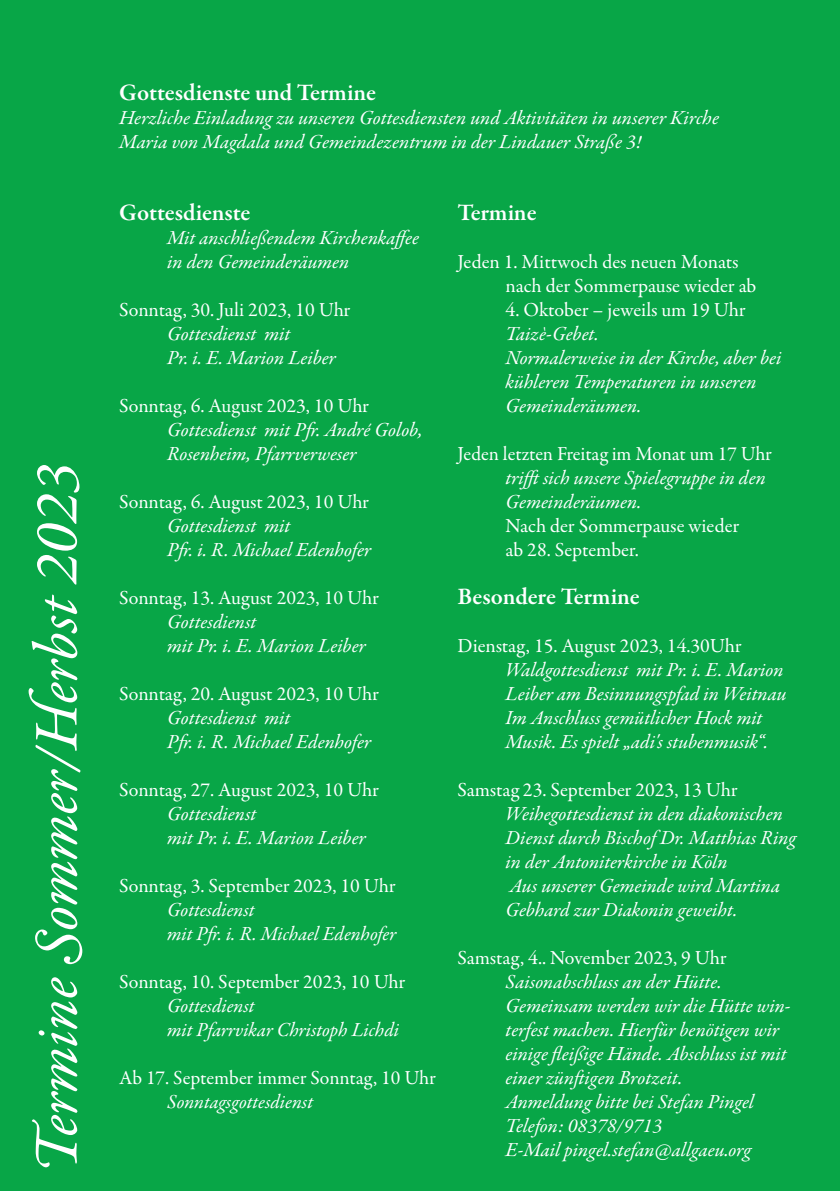
<style>
.page{position:relative;width:840px;height:1191px;background:#fff}
.page>*{position:absolute;margin:0;border:0;box-sizing:border-box;transform-origin:0 0}
.t1{font:italic 62.2px "Garamond Premr Pro";letter-spacing:-.005em;color:#fff}
.t2{font:600 24px "Garamond Premr Pro";letter-spacing:-.005em;color:#fff}
.t3{font:italic 20px/24px "Garamond Premr Pro";color:#fff}
.t4{font:20px/24px "Garamond Premr Pro";letter-spacing:-.005em;color:#fff}
</style>
<div class="page">
<div style="left:0;top:0;width:839px;height:1191px;background:#08a647"></div>
<h1 class="t1" style="left:17px;top:1174px;width:712px;rotate:-90deg">Termine Sommer/Herbst 2023</h1>
<p class="t2" style="left:119px;top:77px;width:258px">Gottesdienste und Termine</p>
<p class="t3" style="left:119px;top:106px;width:601px">Herzliche Einladung zu unseren Gottesdiensten und Aktivitäten in unserer Kirche<br>Maria von Magdala und Gemeindezentrum in der Lindauer Straße 3!</p>
<p class="t2" style="left:119px;top:197px;width:133px">Gottesdienste</p>
<p class="t3" style="left:167px;top:226px;width:253px">Mit anschließendem Kirchenkaffee in den Gemeinderäumen</p>
<p class="t4" style="left:119px;top:298px;width:232px">Sonntag, 30. Juli 2023, 10 Uhr</p>
<p class="t3" style="left:167px;top:322px;width:170px">Gottesdienst mit<br>Pr. i. E. Marion L eiber</p>
<p class="t4" style="left:119px;top:394px;width:251px">Sonntag, 6. August 2023, 10 Uhr</p>
<p class="t3" style="left:167px;top:418px;width:257px">Gottesdienst mit Pfr. André Golob,<br>Rosenheim, Pfarrverweser</p>
<p class="t4" style="left:119px;top:490px;width:251px">Sonntag, 6. August 2023, 10 Uhr</p>
<p class="t3" style="left:167px;top:514px;width:205px">Gottesdienst mit<br>Pfr. i. R. Michael Edenhofer</p>
<p class="t4" style="left:119px;top:586px;width:261px">Sonntag, 13. August 2023, 10 Uhr</p>
<p class="t3" style="left:167px;top:610px;width:200px">Gottesdienst<br>mit Pr. i. E. Marion L eiber</p>
<p class="t4" style="left:119px;top:682px;width:261px">Sonntag, 20. August 2023, 10 Uhr</p>
<p class="t3" style="left:167px;top:706px;width:205px">Gottesdienst mit<br>Pfr. i. R. Michael Edenhofer</p>
<p class="t4" style="left:119px;top:778px;width:261px">Sonntag, 27. August 2023, 10 Uhr</p>
<p class="t3" style="left:167px;top:802px;width:200px">Gottesdienst<br>mit Pr. i. E. Marion L eiber</p>
<p class="t4" style="left:119px;top:874px;width:278px">Sonntag, 3. September 2023, 10 Uhr</p>
<p class="t3" style="left:167px;top:898px;width:231px">Gottesdienst<br>mit Pfr. i. R. Michael Edenhofer</p>
<p class="t4" style="left:119px;top:970px;width:287px">Sonntag, 10. September 2023, 10 Uhr</p>
<p class="t3" style="left:167px;top:994px;width:233px">Gottesdienst<br>mit Pfarrvikar Christoph Lichdi</p>
<p class="t4" style="left:119px;top:1066px;width:318px">Ab 17. September immer Sonntag, 10 Uhr</p>
<p class="t3" style="left:167px;top:1090px;width:147px">Sonntagsgottesdienst</p>
<p class="t2" style="left:457px;top:197px;width:81px">Termine</p>
<p class="t4" style="left:505px;top:250px;width:252px;text-indent:-48px">Jeden 1. Mittwoch des neuen Monats nach der Sommerpause wieder ab</p>
<p class="t4" style="left:505px;top:298px;width:241px">4. Oktober – jeweils um 19 Uhr</p>
<p class="t3" style="left:505px;top:322px;width:277px">Taizè-Gebet.<br>Normalerweise in der Kirche, aber bei kühleren Temperaturen in unseren<br>Gemeinderäumen.</p>
<p class="t4" style="left:457px;top:442px;width:316px">Jeden letzten Freitag im Monat um 17 Uhr</p>
<p class="t3" style="left:505px;top:466px;width:261px">trifft sich unsere Spielegruppe in den<br>Gemeinderäumen.</p>
<p class="t4" style="left:505px;top:514px;width:235px">Nach der Sommerpause wieder ab 28. September.</p>
<p class="t2" style="left:457px;top:581px;width:184px">Besondere Termine</p>
<p class="t4" style="left:457px;top:634px;width:285px">Dienstag, 15. August 2023, 14.30Uhr</p>
<p class="t3" style="left:505px;top:658px;width:282px">Waldgottesdienst mit Pr. i. E. Marion L eiber am Besinnungspfad in Weitnau Im Anschluss gemütlicher Hock mit Musik. Es spielt „adi's stubenmusik“.</p>
<p class="t4" style="left:457px;top:778px;width:281px">Samstag 23. September 2023, 13 Uhr</p>
<p class="t3" style="left:505px;top:802px;width:292px">Weihegottesdienst in den diakonischen Dienst durch Bischof Dr. Matthias Ring in der Antoniterkirche in Köln<br>Aus unserer Gemeinde wird Martina Gebhard zur Diakonin geweiht.</p>
<p class="t4" style="left:457px;top:946px;width:270px">Samstag, 4.. November 2023, 9 Uhr</p>
<p class="t3" style="left:505px;top:970px;width:286px">Saisonabschluss an der Hütte.<br>Gemeinsam werden wir die Hütte win&shy;terfest machen. Hierfür benötigen wir einige fleißige Hände. Abschluss ist mit einer zünftigen Brotzeit.<br>Anmeldung bitte bei Stefan Pingel Telefon: 08378/9713<br>E-Mail pingel.stefan@allgaeu.org</p>
</div>
